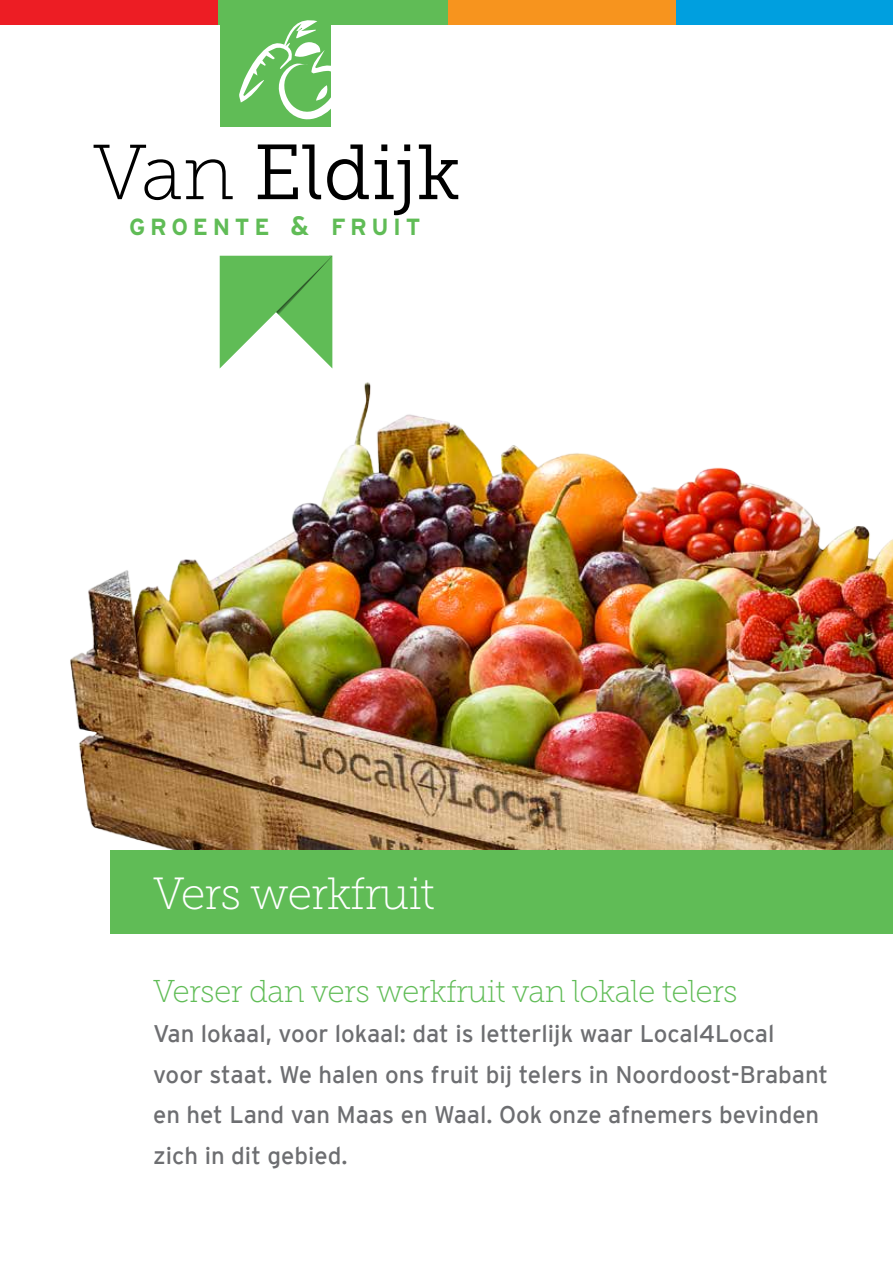
<style>
.page{position:relative;width:893px;height:1263px;background:#fff}
.page>*{position:absolute;margin:0;border:0;box-sizing:border-box;transform-origin:0 0}
.t1{font:77.85px "Museo Slab 300";color:#000}
.t2{font:45px "Museo Slab 100";letter-spacing:-.02em;color:#fff}
.t3{font:31.5px "Museo Slab 100";letter-spacing:-.02em;color:#60bc56}
.t4{font:24px/40.5px "Interstate";color:#6d6e71}
.t5{font:700 23.4px "Interstate";letter-spacing:.2em;color:#60bc56}
.s1{font-family:"Museo Slab 100"}
.s2{font-size:26.7px}
</style>
<div class="page">
<img style="left:70px;top:382px;width:823px;height:510px">
<div style="left:676px;top:0;width:217px;height:24px;background:#009fdf"></div>
<div style="left:446px;top:0;width:230px;height:24px;background:#f7941e"></div>
<div style="left:218px;top:0;width:229px;height:24px;background:#60bc56"></div>
<div style="left:0;top:0;width:218px;height:24px;background:#ed1d24"></div>
<svg style="left:220px;top:256px;width:112px;height:112px"></svg>
<div style="left:220px;top:16px;width:110px;height:111px;background:#60bc56"></div>
<svg style="left:239px;top:20px;width:91px;height:100px"></svg>
<div style="left:111px;top:850px;width:782px;height:84px;background:#60bc56"></div>
<h1 class="t1" style="left:93px;top:130px;width:369px"><span class="s1">Van</span> Eldijk</h1>
<p class="t5" style="left:129px;top:213px;width:293px">GROENTE <span class="s2">&amp;</span> FRUIT</p>
<h2 class="t2" style="left:153px;top:870px;width:283px">Vers werkfruit</h2>
<h3 class="t3" style="left:153px;top:974px;width:586px">Verser dan vers werkfruit van lokale telers</h3>
<p class="t4" style="left:153px;top:1013px;width:677px">Van lokaal, voor lokaal: dat is letterlijk waar Local4Local voor staat. We halen ons fruit bij telers in Noordoost-Brabant en het Land van Maas en Waal. Ook onze afnemers bevinden zich in dit gebied.</p>
</div>
